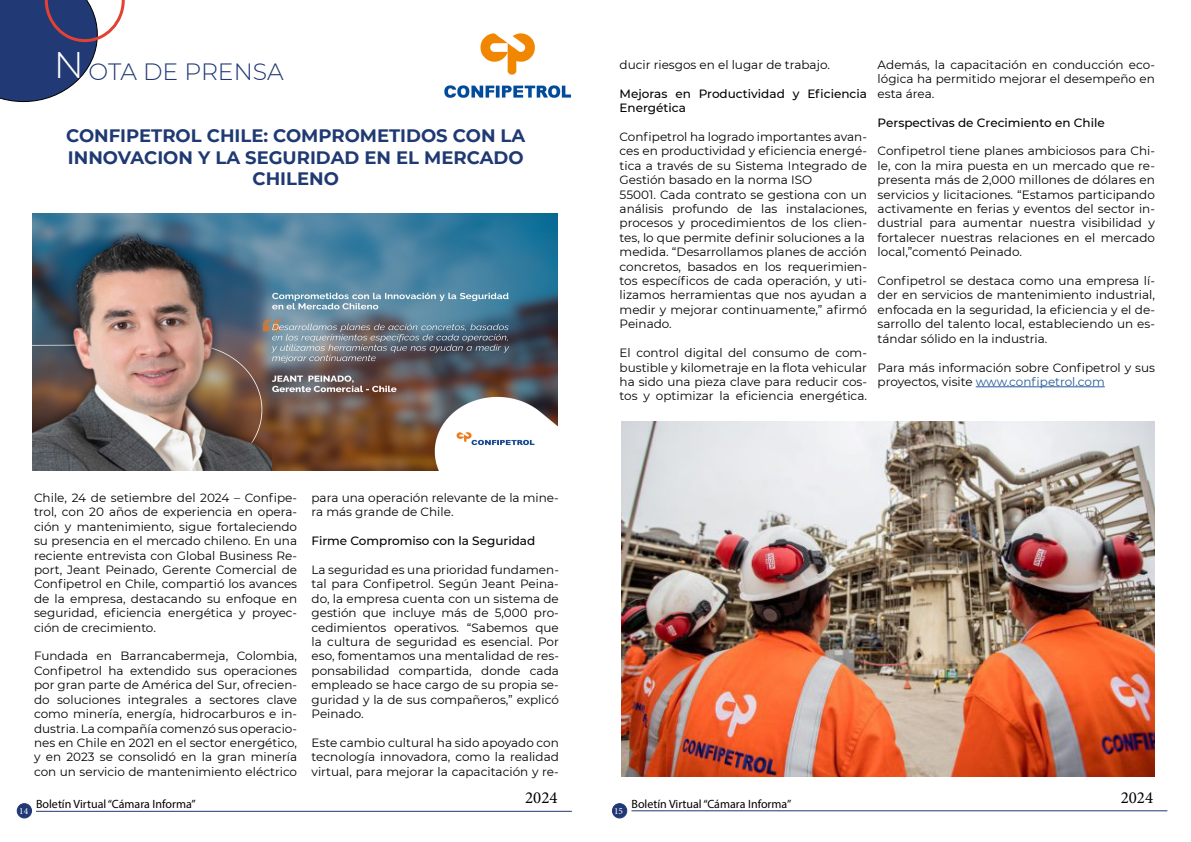
<style>
.page{position:relative;width:1191px;height:842px;background:#fff}
.page>*{position:absolute;margin:0;border:0;box-sizing:border-box;transform-origin:0 0}
.t1{font:300 23.5px "Montserrat";color:#1f3972}
.t2{font:700 18px/21.6px "Montserrat";color:#1f3972;text-align:center}
.t3{font:16.9px "Minion Pro";color:#000}
.t4{font:12px/14.4px "Montserrat";color:#000;text-align:justify}
.t5{font:500 12px/14.4px "Montserrat";color:#000}
.t6{font:12px "Myriad Pro";color:#000}
.t7{font:9.4px "Minion Pro";color:#fff}
.s1{font-size:37px;color:#fff}
.s2{color:#275b9b}
</style>
<div class="page">
<hr style="left:36px;top:811px;width:536px;height:1px;background:#233776">
<hr style="left:631px;top:810px;width:536px;height:1px;background:#233776">
<div style="left:17px;top:804px;width:15px;height:14px;background:#223875;border-radius:50%"></div>
<div style="left:17px;top:803px;width:15px;height:15px;border:1px solid #213974;border-radius:50%"></div>
<div style="left:612px;top:804px;width:15px;height:14px;background:#223875;border-radius:50%"></div>
<div style="left:612px;top:803px;width:15px;height:15px;border:1px solid #213974;border-radius:50%"></div>
<svg style="left:0;top:0;width:125px;height:102px"></svg>
<img style="left:444px;top:33px;width:128px;height:65px">
<img style="left:32px;top:214px;width:525px;height:257px">
<img style="left:621px;top:422px;width:534px;height:355px">
<hr style="left:975px;top:386px;width:129px;height:1px;background:#275b9b">
<h1 class="t1" style="left:54px;top:56px;width:231px"><span class="s1">N</span> OTA DE PRENSA</h1>
<h2 class="t2" style="left:66px;top:124px;width:461px">CONFIPETROL CHILE: COMPROMETIDOS CON LA<br>INNOVACION Y LA SEGURIDAD EN EL MERCADO<br>CHILENO</h2>
<p class="t4" style="left:34px;top:490px;width:265px">Chile, 24 de setiembre del 2024 – Confipe&shy;trol, con 20 años de experiencia en opera&shy;ción y mantenimiento, sigue fortaleciendo su presencia en el mercado chileno. En una reciente entrevista con Global Business Re&shy;port, Jeant Peinado, Gerente Comercial de Confipetrol en Chile, compartió los avances de la empresa, destacando su enfoque en seguridad, eficiencia energética y proyec&shy;ción de crecimiento.</p>
<p class="t4" style="left:34px;top:649px;width:265px">Fundada en Barrancabermeja, Colombia, Confipetrol ha extendido sus operaciones por gran parte de América del Sur, ofrecien&shy;do soluciones integrales a sectores clave como minería, energía, hidrocarburos e in&shy;dustria. La compañía comenzó sus operacio&shy;nes en Chile en 2021 en el sector energético, y en 2023 se consolidó en la gran minería con un servicio de mantenimiento eléctrico</p>
<p class="t4" style="left:311px;top:490px;width:249px">para una operación relevante de la mine&shy;ra más grande de Chile.</p>
<p class="t5" style="left:311px;top:533px;width:225px">Firme Compromiso con la Seguridad</p>
<p class="t4" style="left:311px;top:562px;width:249px">La seguridad es una prioridad fundamen&shy;tal para Confipetrol. Según Jeant Peina&shy;do, la empresa cuenta con un sistema de gestión que incluye más de 5,000 pro&shy;cedimientos operativos. “Sabemos que la cultura de seguridad es esencial. Por eso, fomentamos una mentalidad de res&shy;ponsabilidad compartida, donde cada empleado se hace cargo de su propia se&shy;guridad y la de sus compañeros,” explicó Peinado.</p>
<p class="t4" style="left:311px;top:735px;width:249px">Este cambio cultural ha sido apoyado con tecnología innovadora, como la realidad virtual, para mejorar la capacitación y re-</p>
<p class="t4" style="left:619px;top:57px;width:212px">ducir riesgos en el lugar de trabajo.</p>
<p class="t5" style="left:619px;top:86px;width:249px">Mejoras en Productividad y Eficiencia<br>Energética</p>
<p class="t4" style="left:619px;top:129px;width:249px;text-align:left">Confipetrol ha logrado importantes avan&shy;ces en productividad y eficiencia energé&shy;tica a través de su Sistema Integrado de Gestión basado en la norma ISO<br>55001. Cada contrato se gestiona con un análisis profundo de las instalaciones, procesos y procedimientos de los clien&shy;tes, lo que permite definir soluciones a la medida. “Desarrollamos planes de acción concretos, basados en los requerimien&shy;tos específicos de cada operación, y uti&shy;lizamos herramientas que nos ayudan a medir y mejorar continuamente,” afirmó Peinado.</p>
<p class="t4" style="left:619px;top:345px;width:249px">El control digital del consumo de com&shy;bustible y kilometraje en la flota vehicular ha sido una pieza clave para reducir cos&shy;tos y optimizar la eficiencia energética.</p>
<p class="t4" style="left:877px;top:57px;width:279px">Además, la capacitación en conducción eco&shy;lógica ha permitido mejorar el desempeño en esta área.</p>
<p class="t5" style="left:877px;top:115px;width:228px">Perspectivas de Crecimiento en Chile</p>
<p class="t4" style="left:877px;top:144px;width:279px">Confipetrol tiene planes ambiciosos para Chi&shy;le, con la mira puesta en un mercado que re&shy;presenta más de 2,000 millones de dólares en servicios y licitaciones. “Estamos participando activamente en ferias y eventos del sector in&shy;dustrial para aumentar nuestra visibilidad y fortalecer nuestras relaciones en el mercado local,”comentó Peinado.</p>
<p class="t4" style="left:877px;top:273px;width:279px">Confipetrol se destaca como una empresa lí&shy;der en servicios de mantenimiento industrial, enfocada en la seguridad, la eficiencia y el de&shy;sarrollo del talento local, estableciendo un es&shy;tándar sólido en la industria.</p>
<p class="t4" style="left:877px;top:360px;width:279px">Para más información sobre Confipetrol y sus proyectos, visite <span class="s2">www.confipetrol.com</span></p>
<h3 class="t3" style="left:525px;top:786px;width:34px">2024</h3>
<h3 class="t3" style="left:1120px;top:786px;width:34px">2024</h3>
<p class="t6" style="left:36px;top:797px;width:161px">Boletín Virtual “Cámara Informa”</p>
<p class="t6" style="left:631px;top:796px;width:161px">Boletín Virtual “Cámara Informa”</p>
<p class="t7" style="left:19px;top:805px;width:10px">14</p>
<p class="t7" style="left:614px;top:805px;width:10px">15</p>
</div>
